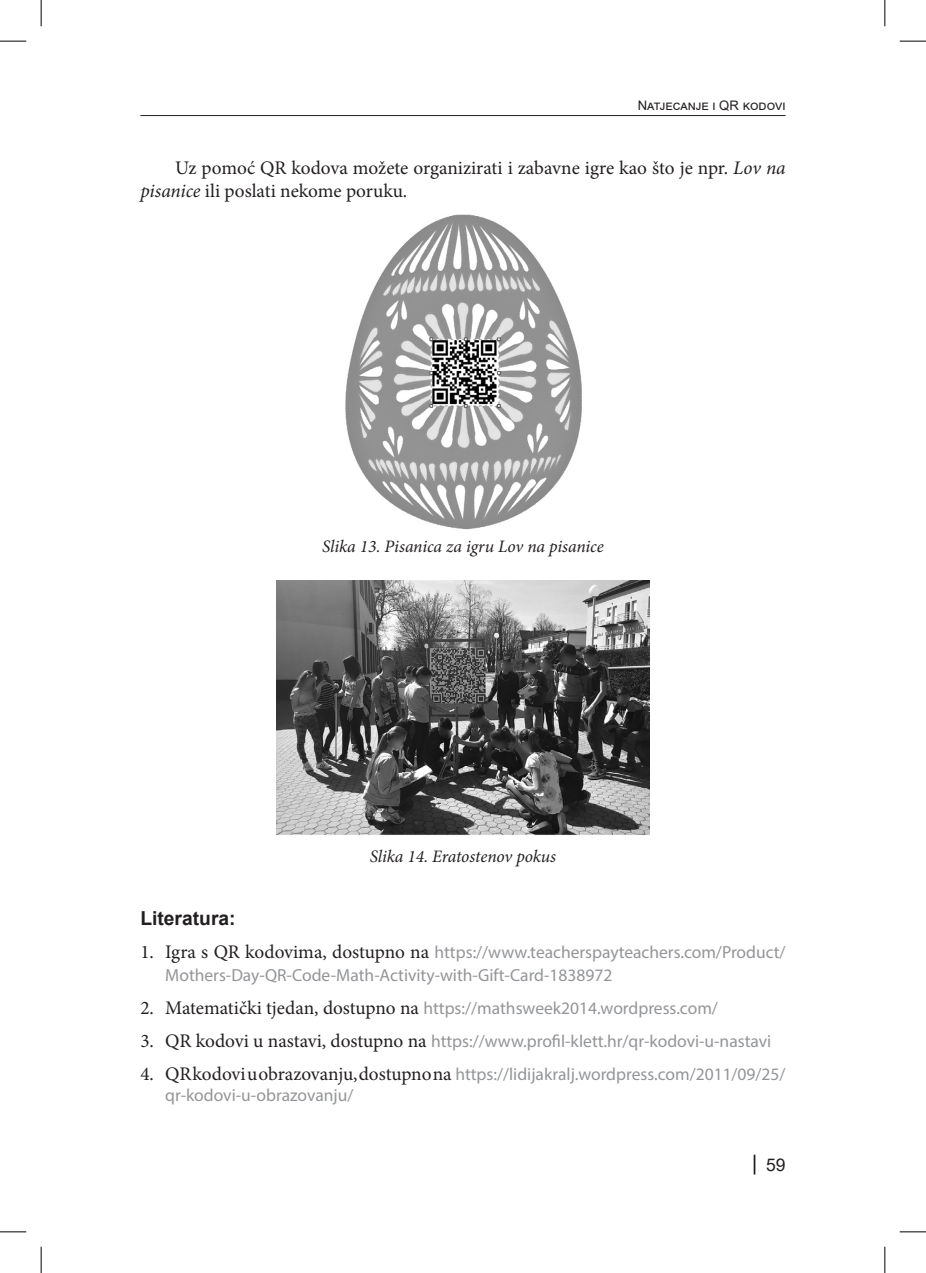
<style>
.page{position:relative;width:926px;height:1273px;background:#fff}
.page>*{position:absolute;margin:0;border:0;box-sizing:border-box;transform-origin:0 0}
.t1{font:19.25px/23.1px "Minion Pro";color:#231f20}
.literatura{font:700 19.25px "Arial";color:#231f20}
.t2{font:17.5px/23.1px "Myriad Pro";color:#939598}
.potpis_slika{font:italic 17.5px "Minion Pro";letter-spacing:-.005em;color:#231f20}
.t3{font:17.5px "Arial";color:#231f20}
.glava{font:13.12px "Arial";color:#231f20}
.s1{font-style:italic}
.s2{font-family:"Minion Pro";font-size:19.25px;color:#231f20}
</style>
<div class="page">
<hr style="left:140px;top:115px;width:645px;height:1px;background:#231f20">
<svg style="left:753px;top:1155px;width:2px;height:19px"></svg>
<img style="left:345px;top:214px;width:237px;height:316px">
<img style="left:276px;top:581px;width:373px;height:254px">
<svg style="left:0;top:41px;width:26px;height:1px"></svg>
<svg style="left:899px;top:41px;width:27px;height:1px"></svg>
<svg style="left:0;top:1231px;width:26px;height:1px"></svg>
<svg style="left:899px;top:1231px;width:27px;height:1px"></svg>
<svg style="left:41px;top:0;width:1px;height:26px"></svg>
<svg style="left:41px;top:1247px;width:1px;height:26px"></svg>
<svg style="left:884px;top:0;width:1px;height:26px"></svg>
<svg style="left:884px;top:1247px;width:1px;height:26px"></svg>
<p class="glava" style="left:638px;top:96px;width:149px">Natjecanje i QR kodovi</p>
<p class="t1" style="left:140px;top:157px;width:646px;text-indent:35px">Uz pomoć QR kodova možete organizirati i zabavne igre kao što je npr. <span class="s1">Lov na pisanice</span> ili poslati nekome poruku.</p>
<p class="potpis_slika" style="left:322px;top:534px;width:283px">Slika 13. Pisanica za igru Lov na pisanice</p>
<p class="potpis_slika" style="left:370px;top:844px;width:188px">Slika 14. Eratostenov pokus</p>
<p class="literatura" style="left:140px;top:905px;width:97px">Literatura:</p>
<p class="t2" style="left:165px;top:940px;width:622px;text-indent:-25px"><span class="s2">1. Igra s QR kodovima, dostupno na</span> https://www.teacherspayteachers.com/Product/<br>Mothers-Day-QR-Code-Math-Activity-with-Gift-Card-1838972</p>
<p class="t2" style="left:140px;top:997px;width:579px"><span class="s2">2. Matematički tjedan, dostupno na</span> https://mathsweek2014.wordpress.com/</p>
<p class="t2" style="left:140px;top:1030px;width:632px"><span class="s2">3. QR kodovi u nastavi, dostupno na</span> https://www.profil-klett.hr/qr-kodovi-u-nastavi</p>
<p class="t2" style="left:165px;top:1064px;width:622px;line-height:21px;text-indent:-25px"><span class="s2">4. QR kodovi u obrazovanju, dostupno na</span> https://lidijakralj.wordpress.com/2011/09/25/ qr-kodovi-u-obrazovanju/</p>
<p class="t3" style="left:766px;top:1153px;width:21px">59</p>
</div>
